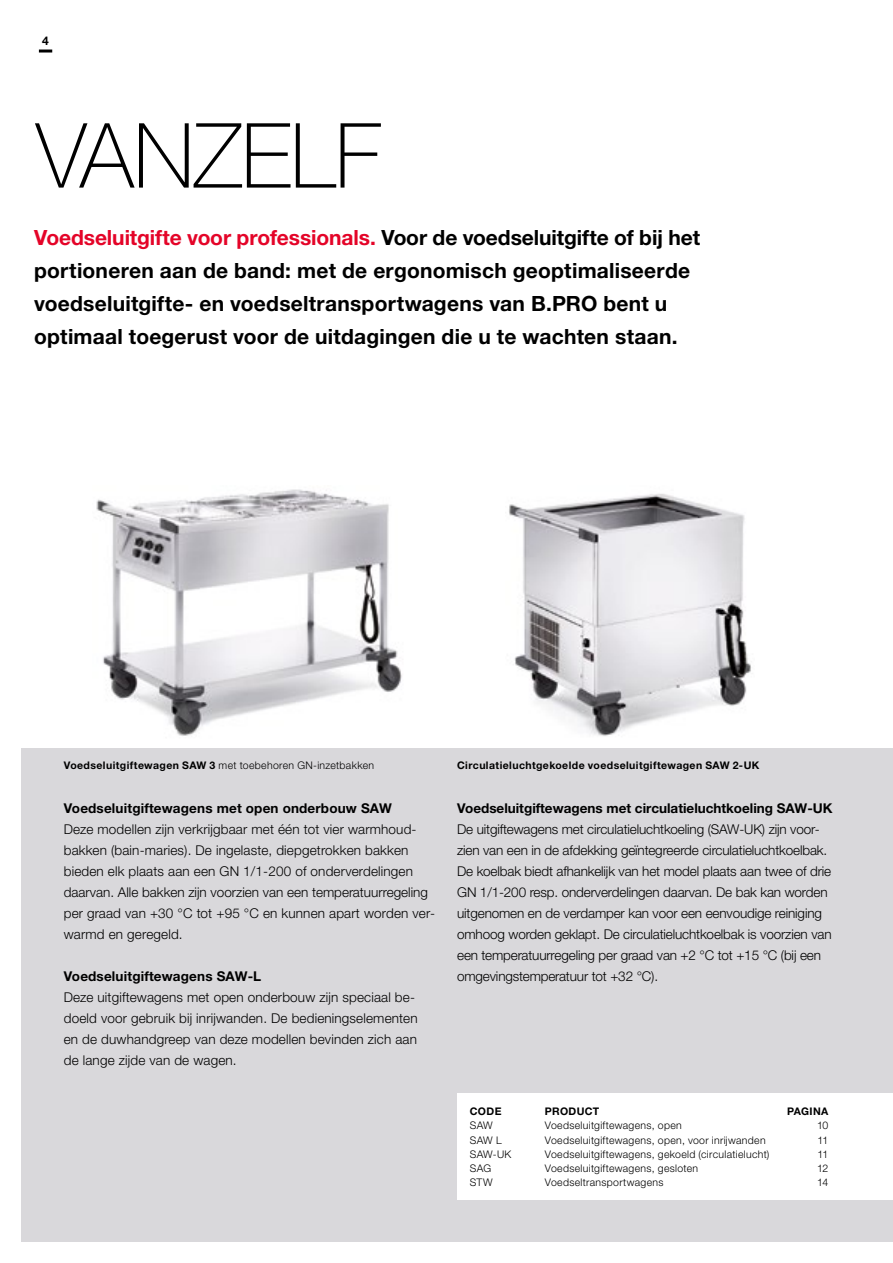
<style>
.page{position:relative;width:893px;height:1263px;background:#fff}
.page>*{position:absolute;margin:0;border:0;box-sizing:border-box;transform-origin:0 0}
.t1{font:100 90px "Helvetica Neue LTW1 G";letter-spacing:-.01em;color:#000}
.t2{font:700 21px/33px "Helvetica Neue LTW1 G";letter-spacing:.01em;color:#000}
.t3{font:300 13.5px/21px "Helvetica Neue LTW1 G";color:#000}
.t4{font:700 13.5px "Helvetica Neue LTW1 G";letter-spacing:.005em;color:#000}
.t5{font:700 12px "Helvetica Neue LTW1 G";color:#000}
.t6{font:300 10.5px "Helvetica Neue LTW1 G";letter-spacing:.03em;color:#000}
.t7{font:700 10.5px "Helvetica Neue LTW1 G";letter-spacing:.035em;color:#000}
.s1{color:#e40428}
.s2{font-weight:700}
</style>
<div class="page">
<div style="left:21px;top:748px;width:872px;height:494px;background:#d9d8db"></div>
<img style="left:96px;top:489px;width:306px;height:247px">
<img style="left:509px;top:493px;width:242px;height:243px">
<div style="left:457px;top:1093px;width:436px;height:106px;background:#fff"></div>
<svg style="left:39px;top:50px;width:13px;height:3px"></svg>
<p class="t5" style="left:42px;top:33px;width:8px">4</p>
<h1 class="t1" style="left:36px;top:102px;width:346px">VANZELF</h1>
<p class="t2" style="left:34px;top:220px;width:667px"><span class="s1">Voedseluitgifte voor professionals.</span> Voor de voedseluitgifte of bij het portioneren aan de band: met de ergonomisch geoptimaliseerde voedseluitgifte- en voedseltransportwagens van B.PRO bent u optimaal toegerust voor de uitdagingen die u te wachten staan.</p>
<p class="t6" style="left:64px;top:758px;width:312px"><span class="s2">Voedseluitgiftewagen SAW 3</span> met toebehoren GN-inzetbakken</p>
<p class="t7" style="left:457px;top:758px;width:304px">Circulatieluchtgekoelde voedseluitgiftewagen SAW 2-UK</p>
<p class="t4" style="left:64px;top:800px;width:330px">Voedseluitgiftewagens met open onderbouw SAW</p>
<p class="t3" style="left:64px;top:819px;width:373px">Deze modellen zijn verkrijgbaar met één tot vier warmhoud&shy;bakken (bain-maries). De ingelaste, diepgetrokken bakken bieden elk plaats aan een GN 1/1-200 of onderverdelingen daarvan. Alle bakken zijn voorzien van een temperatuurregeling per graad van +30 °C tot +95 °C en kunnen apart worden ver&shy;warmd en geregeld.</p>
<p class="t4" style="left:64px;top:968px;width:199px">Voedseluitgiftewagens SAW-L</p>
<p class="t3" style="left:64px;top:987px;width:355px">Deze uitgiftewagens met open onderbouw zijn speciaal be&shy;doeld voor gebruik bij inrijwanden. De bedieningselementen en de duwhandgreep van deze modellen bevinden zich aan de lange zijde van de wagen.</p>
<p class="t4" style="left:457px;top:800px;width:377px">Voedseluitgiftewagens met circulatieluchtkoeling SAW-UK</p>
<p class="t3" style="left:457px;top:819px;width:376px">De uitgiftewagens met circulatieluchtkoeling (SAW-UK) zijn voor&shy;zien van een in de afdekking geïntegreerde circulatieluchtkoelbak.<br>De koelbak biedt afhankelijk van het model plaats aan twee of drie GN 1/1-200 resp. onderverdelingen daarvan. De bak kan worden uitgenomen en de verdamper kan voor een eenvoudige reiniging omhoog worden geklapt. De circulatieluchtkoelbak is voorzien van een temperatuurregeling per graad van +2 °C tot +15 °C (bij een omgevingstemperatuur tot +32 °C).</p>
<p class="t7" style="left:470px;top:1105px;width:33px">CODE</p>
<p class="t7" style="left:545px;top:1105px;width:56px">PRODUCT</p>
<p class="t7" style="left:787px;top:1105px;width:43px">PAGINA</p>
<p class="t6" style="left:470px;top:1119px;width:24px">SAW</p>
<p class="t6" style="left:545px;top:1119px;width:138px">Voedseluitgiftewagens, open</p>
<p class="t6" style="left:817px;top:1119px;width:13px">10</p>
<p class="t6" style="left:470px;top:1133px;width:33px">SAW L</p>
<p class="t6" style="left:545px;top:1133px;width:222px">Voedseluitgiftewagens, open, voor inrijwanden</p>
<p class="t6" style="left:817px;top:1133px;width:12px">11</p>
<p class="t6" style="left:470px;top:1148px;width:43px">SAW-UK</p>
<p class="t6" style="left:545px;top:1148px;width:226px">Voedseluitgiftewagens, gekoeld (circulatielucht)</p>
<p class="t6" style="left:817px;top:1148px;width:12px">11</p>
<p class="t6" style="left:470px;top:1162px;width:23px">SAG</p>
<p class="t6" style="left:545px;top:1162px;width:155px">Voedseluitgiftewagens, gesloten</p>
<p class="t6" style="left:817px;top:1162px;width:13px">12</p>
<p class="t6" style="left:470px;top:1176px;width:24px">STW</p>
<p class="t6" style="left:545px;top:1176px;width:120px">Voedseltransportwagens</p>
<p class="t6" style="left:817px;top:1176px;width:13px">14</p>
</div>
